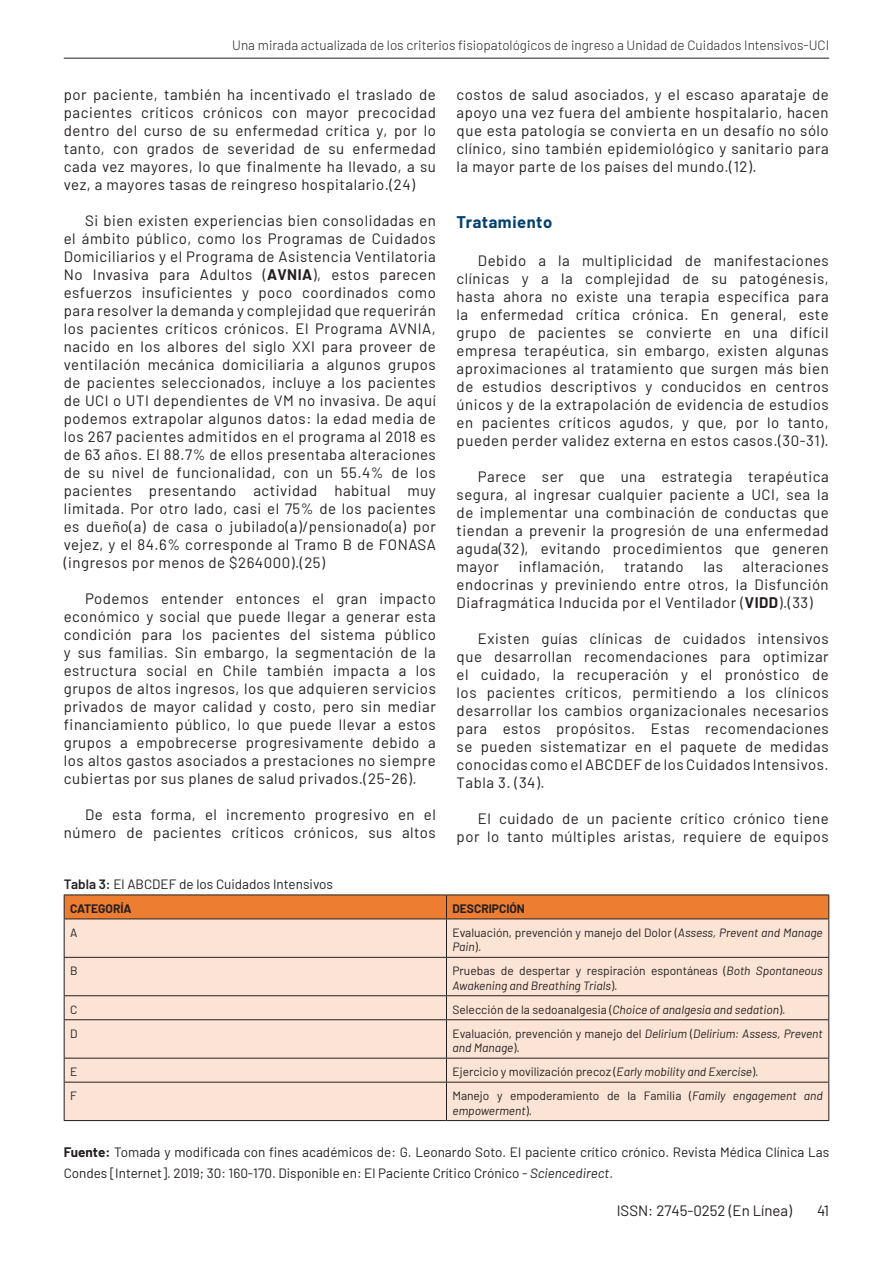
<style>
.page{position:relative;width:893px;height:1263px;background:#fff}
.page>*{position:absolute;margin:0;border:0;box-sizing:border-box;transform-origin:0 0}
.Titulo_primer_nivel{font:700 16.5px "Barlow";letter-spacing:.035em;color:#004071}
.BODY{font:15px/18px "Barlow";letter-spacing:.035em;color:#231f20;text-align:justify}
.BODY-2{font:15px "Barlow";color:#231f20}
.Fuente{font:13.5px/21px "Barlow";color:#231f20}
.t1{font:300 13.5px "Barlow";color:#231f20}
.Titulo_de_Figuras{font:13.5px "Barlow";color:#231f20}
.Tabla_cuerpo_de_text{font:12px/14.4px "Barlow";color:#231f20}
.Tabla_cuerpo_de_text-2{font:italic 12px/14.4px "Barlow";color:#231f20}
.Tabla_cuerpo_de_text-3{font:700 12px "Barlow";color:#231f20}
.s1{font-weight:700}
.s2{font-weight:600}
.s3{font-style:italic}
.s4{font-style:normal}
</style>
<div class="page">
<hr style="left:64px;top:58px;width:765px;height:1px;background:#231f20">
<div style="left:65px;top:919px;width:763px;height:201px;background:#fbe4d5"></div>
<hr style="left:446px;top:919px;width:1px;height:38px;background:#231f20">
<hr style="left:446px;top:958px;width:1px;height:37px;background:#231f20">
<svg style="left:446px;top:996px;width:1px;height:23px"></svg>
<hr style="left:446px;top:1020px;width:1px;height:38px;background:#231f20">
<svg style="left:446px;top:1059px;width:1px;height:23px"></svg>
<hr style="left:446px;top:1082px;width:1px;height:38px;background:#231f20">
<hr style="left:64px;top:919px;width:1px;height:38px;background:#231f20">
<hr style="left:828px;top:919px;width:1px;height:38px;background:#231f20">
<hr style="left:64px;top:957px;width:382px;height:1px;background:#231f20">
<hr style="left:64px;top:958px;width:1px;height:37px;background:#231f20">
<hr style="left:446px;top:957px;width:383px;height:1px;background:#231f20">
<hr style="left:828px;top:958px;width:1px;height:37px;background:#231f20">
<hr style="left:64px;top:995px;width:382px;height:1px;background:#231f20">
<svg style="left:64px;top:996px;width:1px;height:23px"></svg>
<hr style="left:446px;top:995px;width:383px;height:1px;background:#231f20">
<svg style="left:828px;top:996px;width:1px;height:23px"></svg>
<hr style="left:64px;top:1058px;width:382px;height:1px;background:#231f20">
<hr style="left:446px;top:1058px;width:383px;height:1px;background:#231f20">
<hr style="left:64px;top:1019px;width:382px;height:1px;background:#231f20">
<hr style="left:64px;top:1020px;width:1px;height:38px;background:#231f20">
<hr style="left:446px;top:1019px;width:383px;height:1px;background:#231f20">
<hr style="left:828px;top:1020px;width:1px;height:38px;background:#231f20">
<svg style="left:64px;top:1058px;width:1px;height:24px"></svg>
<svg style="left:828px;top:1058px;width:1px;height:24px"></svg>
<hr style="left:64px;top:1082px;width:382px;height:1px;background:#231f20">
<hr style="left:64px;top:1082px;width:1px;height:38px;background:#231f20">
<hr style="left:446px;top:1082px;width:383px;height:1px;background:#231f20">
<hr style="left:828px;top:1082px;width:1px;height:38px;background:#231f20">
<hr style="left:64px;top:1120px;width:382px;height:1px;background:#231f20">
<hr style="left:446px;top:1120px;width:383px;height:1px;background:#231f20">
<hr style="left:64px;top:894px;width:382px;height:1px;background:#231f20">
<hr style="left:446px;top:894px;width:383px;height:1px;background:#231f20">
<div style="left:64px;top:895px;width:765px;height:24px;background:#ed7d31"></div>
<hr style="left:446px;top:918px;width:383px;height:1px;background:#231f20">
<p class="t1" style="left:232px;top:36px;width:598px">Una mirada actualizada de los criterios fisiopatológicos de ingreso a Unidad de Cuidados Intensivos-UCI</p>
<p class="BODY" style="left:64px;top:84px;width:374px">por paciente, también ha incentivado el traslado de pacientes críticos crónicos con mayor precocidad dentro del curso de su enfermedad crítica y, por lo tanto, con grados de severidad de su enfermedad cada vez mayores, lo que finalmente ha llevado, a su vez, a mayores tasas de reingreso hospitalario.(24)</p>
<p class="BODY" style="left:64px;top:210px;width:374px;text-indent:21px">Si bien existen experiencias bien consolidadas en el ámbito público, como los Programas de Cuidados Domiciliarios y el Programa de Asistencia Ventilatoria No Invasiva para Adultos (<span class="s1">AVNIA</span>), estos parecen esfuerzos insuficientes y poco coordinados como para resolver la demanda y complejidad que requerirán los pacientes críticos crónicos. El Programa AVNIA, nacido en los albores del siglo XXI para proveer de ventilación mecánica domiciliaria a algunos grupos de pacientes seleccionados, incluye a los pacientes de UCI o UTI dependientes de VM no invasiva. De aquí podemos extrapolar algunos datos: la edad media de los 267 pacientes admitidos en el programa al 2018 es de 63 años. El 88.7% de ellos presentaba alteraciones de su nivel de funcionalidad, con un 55.4% de los pacientes presentando actividad habitual muy limitada. Por otro lado, casi el 75% de los pacientes es dueño(a) de casa o jubilado(a)/pensionado(a) por vejez, y el 84.6% corresponde al Tramo B de FONASA (ingresos por menos de $264000).(25)</p>
<p class="BODY" style="left:64px;top:588px;width:374px;text-indent:21px">Podemos entender entonces el gran impacto económico y social que puede llegar a generar esta condición para los pacientes del sistema público y sus familias. Sin embargo, la segmentación de la estructura social en Chile también impacta a los grupos de altos ingresos, los que adquieren servicios privados de mayor calidad y costo, pero sin mediar financiamiento público, lo que puede llevar a estos grupos a empobrecerse progresivamente debido a los altos gastos asociados a prestaciones no siempre cubiertas por sus planes de salud privados.(25-26).</p>
<p class="BODY" style="left:64px;top:804px;width:374px;text-align:right">De esta forma, el incremento progresivo en el número de pacientes críticos crónicos, sus altos</p>
<p class="BODY" style="left:457px;top:84px;width:374px">costos de salud asociados, y el escaso aparataje de apoyo una vez fuera del ambiente hospitalario, hacen que esta patología se convierta en un desafío no sólo clínico, sino también epidemiológico y sanitario para la mayor parte de los países del mundo.(12).</p>
<p class="Titulo_primer_nivel" style="left:457px;top:210px;width:97px">Tratamiento</p>
<p class="BODY" style="left:457px;top:250px;width:374px;text-indent:21px">Debido a la multiplicidad de manifestaciones clínicas y a la complejidad de su patogénesis, hasta ahora no existe una terapia específica para la enfermedad crítica crónica. En general, este grupo de pacientes se convierte en una difícil empresa terapéutica, sin embargo, existen algunas aproximaciones al tratamiento que surgen más bien de estudios descriptivos y conducidos en centros únicos y de la extrapolación de evidencia de estudios en pacientes críticos agudos, y que, por lo tanto, pueden perder validez externa en estos casos.(30-31).</p>
<p class="BODY" style="left:457px;top:466px;width:374px;text-indent:21px">Parece ser que una estrategia terapéutica segura, al ingresar cualquier paciente a UCI, sea la de implementar una combinación de conductas que tiendan a prevenir la progresión de una enfermedad aguda(32), evitando procedimientos que generen mayor</p>
<p class="BODY" style="left:457px;top:556px;width:374px;text-indent:286px">alteraciones endocrinas y previniendo entre otros, la Disfunción Diafragmática Inducida por el Ventilador (<span class="s1">VIDD</span>).(33)</p>
<p class="BODY" style="left:457px;top:628px;width:374px;text-indent:21px">Existen guías clínicas de cuidados intensivos que desarrollan recomendaciones para optimizar el cuidado, la recuperación y el pronóstico de los pacientes críticos, permitiendo a los clínicos desarrollar los cambios organizacionales necesarios para estos propósitos. Estas recomendaciones se pueden sistematizar en el paquete de medidas conocidas como el ABCDEF de los Cuidados Intensivos.<br>Tabla 3. (34).</p>
<p class="BODY" style="left:457px;top:808px;width:374px;text-align:right">El cuidado de un paciente crítico crónico tiene por lo tanto múltiples aristas, requiere de equipos</p>
<p class="BODY" style="left:519px;top:556px;width:87px">inflamación,</p>
<p class="BODY" style="left:624px;top:556px;width:61px">tratando</p>
<p class="BODY" style="left:703px;top:556px;width:21px">las</p>
<p class="Titulo_de_Figuras" style="left:64px;top:874px;width:271px"><span class="s2">Tabla 3:</span> El ABCDEF de los Cuidados Intensivos</p>
<p class="Tabla_cuerpo_de_text-3" style="left:70px;top:900px;width:63px">CATEGORÍA</p>
<p class="Tabla_cuerpo_de_text-3" style="left:452px;top:900px;width:74px">DESCRIPCIÓN</p>
<p class="Tabla_cuerpo_de_text" style="left:70px;top:924px;width:9px">A</p>
<p class="Tabla_cuerpo_de_text" style="left:452px;top:924px;width:372px">Evaluación, prevención y manejo del Dolor (<span class="s3">Assess, Prevent and Manage<br>Pain</span>).</p>
<p class="Tabla_cuerpo_de_text" style="left:70px;top:963px;width:9px">B</p>
<p class="Tabla_cuerpo_de_text" style="left:452px;top:963px;width:372px">Pruebas de despertar y respiración espontáneas (<span class="s3">Both Spontaneous<br>Awakening and Breathing Trials</span>).</p>
<p class="Tabla_cuerpo_de_text" style="left:70px;top:1001px;width:9px">C</p>
<p class="Tabla_cuerpo_de_text" style="left:452px;top:1001px;width:335px">Selección de la sedoanalgesia (<span class="s3">Choice of analgesia and sedation</span>).</p>
<p class="Tabla_cuerpo_de_text" style="left:70px;top:1025px;width:9px">D</p>
<p class="Tabla_cuerpo_de_text-2" style="left:452px;top:1025px;width:372px"><span class="s4">Evaluación, prevención y manejo del</span> Delirium <span class="s4">(</span>Delirium: Assess, Prevent and Manage<span class="s4">).</span></p>
<p class="Tabla_cuerpo_de_text" style="left:70px;top:1064px;width:9px">E</p>
<p class="Tabla_cuerpo_de_text" style="left:452px;top:1064px;width:308px">Ejercicio y movilización precoz (<span class="s3">Early mobility and Exercise</span>).</p>
<p class="Tabla_cuerpo_de_text" style="left:70px;top:1088px;width:8px">F</p>
<p class="Tabla_cuerpo_de_text" style="left:452px;top:1088px;width:372px">Manejo y empoderamiento de la Familia (<span class="s3">Family engagement and empowerment</span>).</p>
<p class="Fuente" style="left:64px;top:1140px;width:767px"><span class="s1">Fuente:</span> Tomada y modificada con fines académicos de: G. Leonardo Soto. El paciente crítico crónico. Revista Médica Clínica Las<br>Condes [Internet]. 2019; 30: 160-170. Disponible en: El Paciente Crítico Crónico - <span class="s3">Sciencedirect</span>.</p>
<p class="BODY-2" style="left:617px;top:1200px;width:177px">ISSN: 2745-0252 (En Línea)</p>
<p class="BODY" style="left:817px;top:1200px;width:14px">41</p>
</div>
